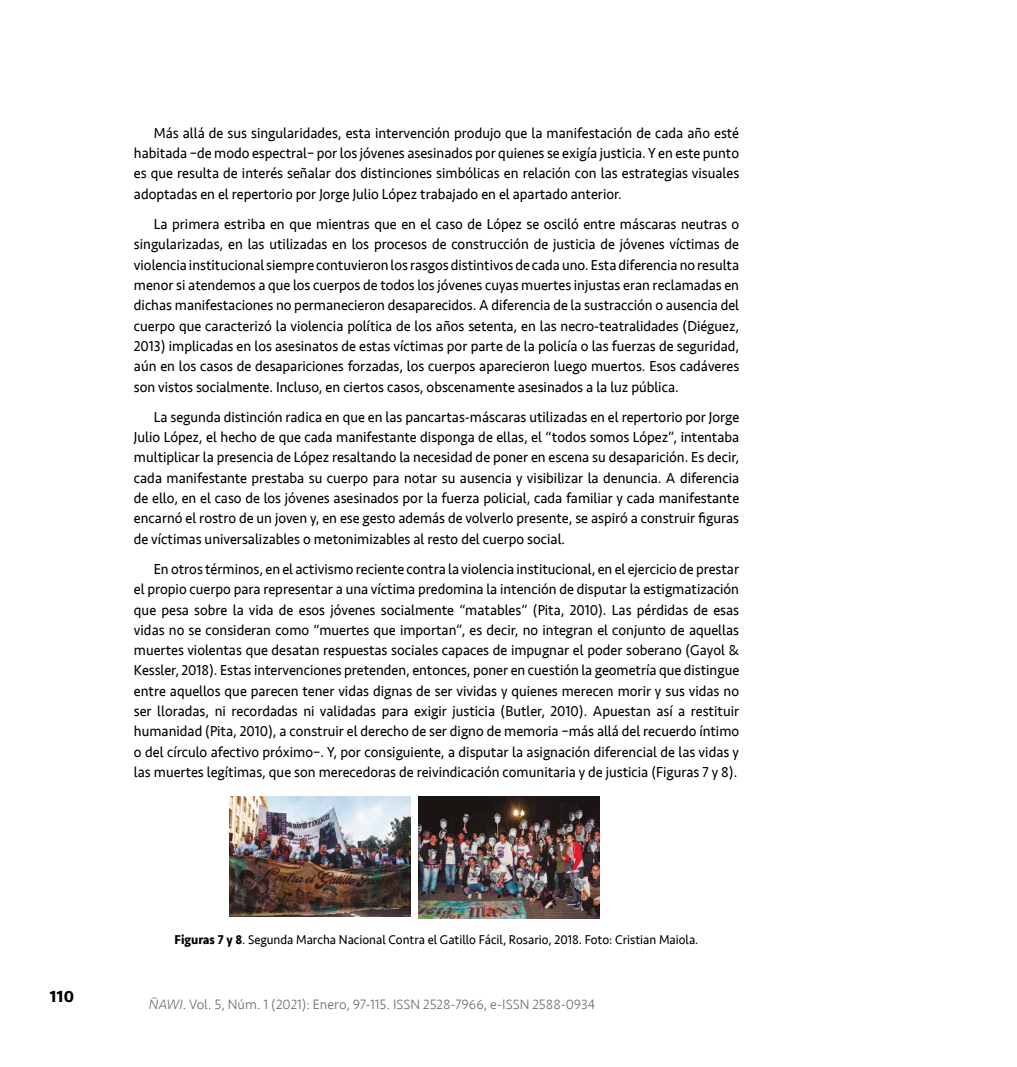
<style>
.page{position:relative;width:1017px;height:1067px;background:#fff}
.page>*{position:absolute;margin:0;border:0;box-sizing:border-box;transform-origin:0 0}
.t1{font:700 16.62px "Seravek";color:#000}
.t2{font:14.88px/20.3px "Seravek";color:#000;text-align:justify;scale:.95 1}
.t3{font:300 14px "Seravek";color:#706f6f}
.t4{font:13.12px "Seravek";color:#000;scale:.95 1}
.s1{font-weight:700}
.s2{font-style:italic}
</style>
<div class="page">
<img style="left:230px;top:796px;width:181px;height:120px">
<img style="left:419px;top:796px;width:181px;height:122px">
<p class="t2" style="left:134px;top:123px;width:639px;text-indent:20px">Más allá de sus singularidades, esta intervención produjo que la manifestación de cada año esté habitada –de modo espectral– por los jóvenes asesinados por quienes se exigía justicia. Y en este punto es que resulta de interés señalar dos distinciones simbólicas en relación con las estrategias visuales adoptadas en el repertorio por Jorge Julio López trabajado en el apartado anterior.</p>
<p class="t2" style="left:134px;top:214px;width:639px;text-indent:20px">La primera estriba en que mientras que en el caso de López se osciló entre máscaras neutras o singularizadas, en las utilizadas en los procesos de construcción de justicia de jóvenes víctimas de violencia institucional siempre contuvieron los rasgos distintivos de cada uno. Esta diferencia no resulta menor si atendemos a que los cuerpos de todos los jóvenes cuyas muertes injustas eran reclamadas en dichas manifestaciones no permanecieron desaparecidos. A diferencia de la sustracción o ausencia del cuerpo que caracterizó la violencia política de los años setenta, en las necro-teatralidades (Diéguez, 2013) implicadas en los asesinatos de estas víctimas por parte de la policía o las fuerzas de seguridad, aún en los casos de desapariciones forzadas, los cuerpos aparecieron luego muertos. Esos cadáveres son vistos socialmente. Incluso, en ciertos casos, obscenamente asesinados a la luz pública.</p>
<p class="t2" style="left:134px;top:406px;width:639px;text-indent:20px">La segunda distinción radica en que en las pancartas-máscaras utilizadas en el repertorio por Jorge Julio López, el hecho de que cada manifestante disponga de ellas, el “todos somos López”, intentaba multiplicar la presencia de López resaltando la necesidad de poner en escena su desaparición. Es decir, cada manifestante prestaba su cuerpo para notar su ausencia y visibilizar la denuncia. A diferencia de ello, en el caso de los jóvenes asesinados por la fuerza policial, cada familiar y cada manifestante encarnó el rostro de un joven y, en ese gesto además de volverlo presente, se aspiró a construir figuras de víctimas universalizables o metonimizables al resto del cuerpo social.</p>
<p class="t2" style="left:134px;top:558px;width:639px;text-indent:20px">En otros términos, en el activismo reciente contra la violencia institucional, en el ejercicio de prestar el propio cuerpo para representar a una víctima predomina la intención de disputar la estigmatización que pesa sobre la vida de esos jóvenes socialmente “matables” (Pita, 2010). Las pérdidas de esas vidas no se consideran como “muertes que importan”, es decir, no integran el conjunto de aquellas muertes violentas que desatan respuestas sociales capaces de impugnar el poder soberano (Gayol &amp; Kessler, 2018). Estas intervenciones pretenden, entonces, poner en cuestión la geometría que distingue entre aquellos que parecen tener vidas dignas de ser vividas y quienes merecen morir y sus vidas no ser lloradas, ni recordadas ni validadas para exigir justicia (Butler, 2010). Apuestan así a restituir humanidad (Pita, 2010), a construir el derecho de ser digno de memoria –más allá del recuerdo íntimo o del círculo afectivo próximo–. Y, por consiguiente, a disputar la asignación diferencial de las vidas y las muertes legítimas, que son merecedoras de reivindicación comunitaria y de justicia (Figuras 7 y 8).</p>
<p class="t1" style="left:50px;top:983px;width:26px">110</p>
<p class="t4" style="left:175px;top:929px;width:553px"><span class="s1">Figuras 7 y 8</span>. Segunda Marcha Nacional Contra el Gatillo Fácil, Rosario, 2018. Foto: Cristian Maiola.</p>
<p class="t3" style="left:149px;top:996px;width:448px"><span class="s2">ÑAWI</span>. Vol. 5, Núm. 1 (2021): Enero, 97-115. ISSN 2528-7966, e-ISSN 2588-0934</p>
</div>
